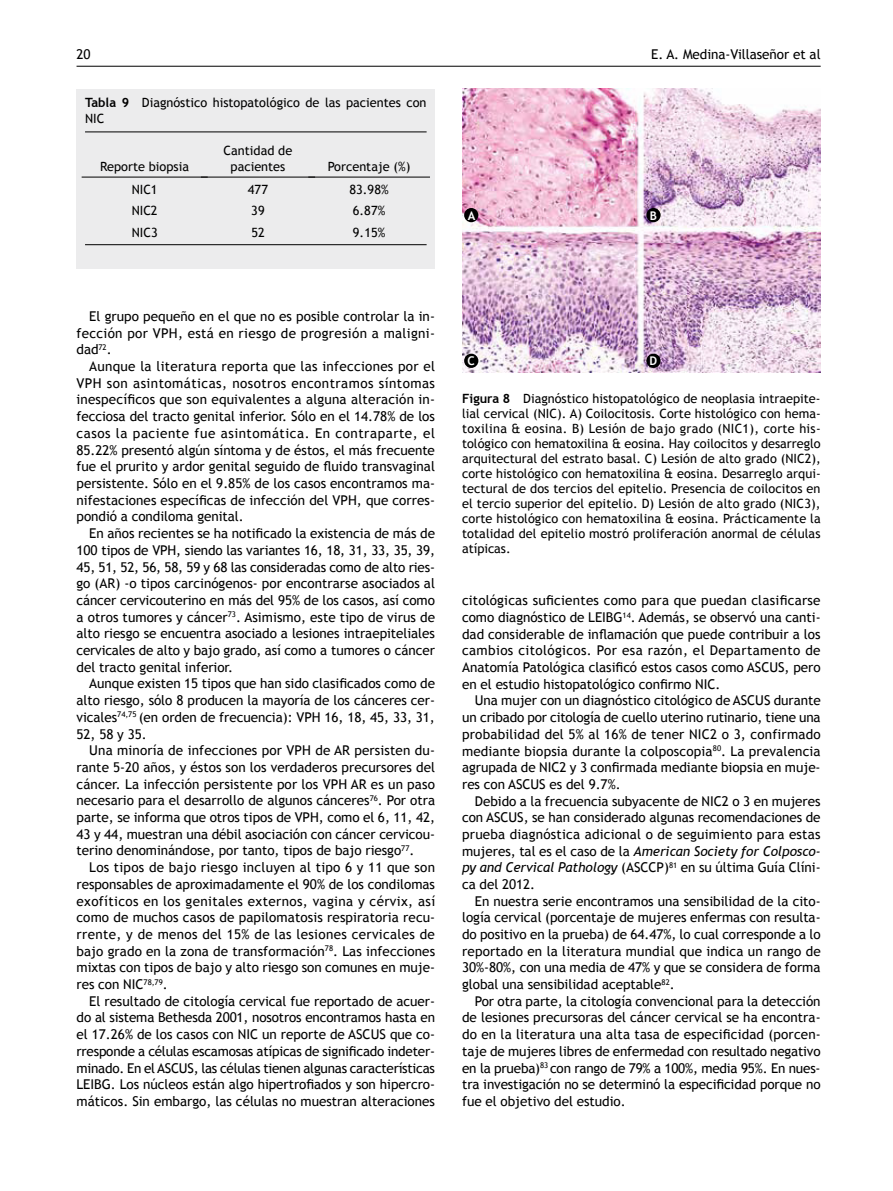
<style>
.page{position:relative;width:893px;height:1191px;background:#fff}
.page>*{position:absolute;margin:0;border:0;box-sizing:border-box;transform-origin:0 0}
.t1{font:13.5px/16.6px "Trebuchet MS";letter-spacing:-.005em;color:#000;text-align:justify}
.t2{font:12.75px/15px "Trebuchet MS";color:#000;text-align:justify}
.t3{font:700 12px "Trebuchet MS";color:#fff}
.s1{font-weight:700}
.s2{font-style:italic}
</style>
<div class="page">
<hr style="left:77px;top:66px;width:744px;height:1px;background:#000">
<img style="left:462px;top:89px;width:359px;height:283px">
<div style="left:77px;top:89px;width:358px;height:179px;background:#ececed"></div>
<hr style="left:85px;top:131px;width:342px;height:1px;background:#000">
<hr style="left:85px;top:244px;width:342px;height:1px;background:#000">
<hr style="left:82px;top:177px;width:126px;height:1px;background:#000">
<hr style="left:201px;top:177px;width:114px;height:1px;background:#000">
<hr style="left:308px;top:177px;width:122px;height:1px;background:#000">
<div style="left:464px;top:208px;width:14px;height:14px;background:#000;border-radius:50%"></div>
<div style="left:464px;top:354px;width:14px;height:14px;background:#000;border-radius:50%"></div>
<div style="left:646px;top:208px;width:15px;height:14px;background:#000;border-radius:50%"></div>
<div style="left:646px;top:354px;width:15px;height:14px;background:#000;border-radius:50%"></div>
<p class="t1" style="left:77px;top:47px;width:16px">20</p>
<p class="t1" style="left:651px;top:47px;width:171px">E. A. Medina-Villaseñor et al</p>
<p class="t2" style="left:85px;top:95px;width:343px;line-height:16.5px"><span class="s1">Tabla 9</span> Diagnóstico histopatológico de las pacientes con<br>NiC</p>
<p class="t2" style="left:100px;top:160px;width:90px">Reporte biopsia</p>
<p class="t2" style="left:224px;top:143px;width:70px;line-height:16.5px;text-align:center">Cantidad de pacientes</p>
<p class="t2" style="left:328px;top:160px;width:84px">Porcentaje (%)</p>
<p class="t2" style="left:132px;top:183px;width:27px">NiC1</p>
<p class="t2" style="left:248px;top:183px;width:22px">477</p>
<p class="t2" style="left:350px;top:183px;width:41px">83.98%</p>
<p class="t2" style="left:132px;top:204px;width:27px">NiC2</p>
<p class="t2" style="left:251px;top:204px;width:15px">39</p>
<p class="t2" style="left:353px;top:204px;width:34px">6.87%</p>
<p class="t2" style="left:132px;top:225px;width:27px">NiC3</p>
<p class="t2" style="left:251px;top:225px;width:15px">52</p>
<p class="t2" style="left:353px;top:225px;width:34px">9.15%</p>
<p class="t3" style="left:468px;top:211px;width:9px">A</p>
<p class="t3" style="left:650px;top:211px;width:9px">b</p>
<p class="t1" style="left:77px;top:309px;width:360px;text-indent:13px">El grupo pequeño en el que no es posible controlar la in&shy;fección por VPH, está en riesgo de progresión a maligni&shy;dad<sup>72</sup>.</p>
<p class="t1" style="left:77px;top:359px;width:360px;text-indent:13px">Aunque la literatura reporta que las infecciones por el VPH son asintomáticas, nosotros encontramos síntomas inespecíicos que son equivalentes a alguna alteración in&shy;fecciosa del tracto genital inferior. Sólo en el 14.78% de los casos la paciente fue asintomática. En contraparte, el 85.22% presentó algún síntoma y de éstos, el más frecuente fue el prurito y ardor genital seguido de luido transvaginal persistente. Sólo en el 9.85% de los casos encontramos ma&shy;nifestaciones especíicas de infección del VPH, que corres&shy;pondió a condiloma genital.</p>
<p class="t1" style="left:77px;top:525px;width:360px;text-indent:13px">En años recientes se ha notiicado la existencia de más de 100 tipos de VPH, siendo las variantes 16, 18, 31, 33, 35, 39, 45, 51, 52, 56, 58, 59 y 68 las consideradas como de alto ries&shy;go (AR) -o tipos carcinógenos- por encontrarse asociados al cáncer cervicouterino en más del 95% de los casos, así como a otros tumores y cáncer<sup>73</sup>. Asimismo, este tipo de virus de alto riesgo se encuentra asociado a lesiones intraepiteliales cervicales de alto y bajo grado, así como a tumores o cáncer del tracto genital inferior.</p>
<p class="t1" style="left:77px;top:675px;width:360px;text-indent:13px">Aunque existen 15 tipos que han sido clasiicados como de alto riesgo, sólo 8 producen la mayoría de los cánceres cer&shy;vicales<sup>74,75</sup> (en orden de frecuencia): VPH 16, 18, 45, 33, 31, 52, 58 y 35.</p>
<p class="t1" style="left:77px;top:743px;width:360px;text-indent:13px">una minoría de infecciones por VPH de AR persisten du&shy;rante 5-20 años, y éstos son los verdaderos precursores del cáncer. la infección persistente por los VPH AR es un paso necesario para el desarrollo de algunos cánceres<sup>76</sup>. Por otra parte, se informa que otros tipos de VPH, como el 6, 11, 42, 43 y 44, muestran una débil asociación con cáncer cervicou&shy;terino denominándose, por tanto, tipos de bajo riesgo<sup>77</sup>.</p>
<p class="t1" style="left:77px;top:860px;width:360px;text-indent:13px">los tipos de bajo riesgo incluyen al tipo 6 y 11 que son responsables de aproximadamente el 90% de los condilomas exofíticos en los genitales externos, vagina y cérvix, así como de muchos casos de papilomatosis respiratoria recu&shy;rrente, y de menos del 15% de las lesiones cervicales de bajo grado en la zona de transformación<sup>78</sup>. las infecciones mixtas con tipos de bajo y alto riesgo son comunes en muje&shy;res con NiC<sup>78,79</sup>.</p>
<p class="t1" style="left:77px;top:993px;width:360px;text-indent:13px">El resultado de citología cervical fue reportado de acuer&shy;do al sistema Bethesda 2001, nosotros encontramos hasta en el 17.26% de los casos con NiC un reporte de ASCuS que co&shy;rresponde a células escamosas atípicas de signiicado indeter&shy;minado. En el ASCuS, las células tienen algunas características LEIBG. Los núcleos están algo hipertroiados y son hipercro&shy;máticos. Sin embargo, las células no muestran alteraciones</p>
<p class="t3" style="left:468px;top:356px;width:9px">C</p>
<p class="t3" style="left:650px;top:356px;width:9px">D</p>
<p class="t2" style="left:462px;top:391px;width:360px"><span class="s1">Figura 8</span> Diagnóstico histopatológico de neoplasia intraepite&shy;lial cervical (NiC). A) Coilocitosis. Corte histológico con hema&shy;toxilina &amp; eosina. B) lesión de bajo grado (NiC1), corte his&shy;tológico con hematoxilina &amp; eosina. Hay coilocitos y desarreglo arquitectural del estrato basal. C) lesión de alto grado (NiC2), corte histológico con hematoxilina &amp; eosina. Desarreglo arqui&shy;tectural de dos tercios del epitelio. Presencia de coilocitos en el tercio superior del epitelio. D) lesión de alto grado (NiC3), corte histológico con hematoxilina &amp; eosina. Prácticamente la totalidad del epitelio mostró proliferación anormal de células atípicas.</p>
<p class="t1" style="left:462px;top:592px;width:360px">citológicas suicientes como para que puedan clasiicarse como diagnóstico de lEiBG<sup>14</sup>. Además, se observó una canti&shy;dad considerable de inlamación que puede contribuir a los cambios citológicos. Por esa razón, el Departamento de Anatomía Patológica clasiicó estos casos como ASCUS, pero en el estudio histopatológico conirmo NIC.</p>
<p class="t1" style="left:462px;top:693px;width:360px;text-indent:13px">una mujer con un diagnóstico citológico de ASCuS durante un cribado por citología de cuello uterino rutinario, tiene una probabilidad del 5% al 16% de tener NiC2 o 3, confirmado mediante biopsia durante la colposcopia<sup>80</sup>. la prevalencia agrupada de NIC2 y 3 conirmada mediante biopsia en muje&shy;res con ASCuS es del 9.7%.</p>
<p class="t1" style="left:462px;top:793px;width:360px;text-indent:13px">Debido a la frecuencia subyacente de NiC2 o 3 en mujeres con ASCuS, se han considerado algunas recomendaciones de prueba diagnóstica adicional o de seguimiento para estas mujeres, tal es el caso de la <span class="s2">American Society for Colposco&shy;py and Cervical Pathology</span> (ASCCP)<sup>81</sup> en su última Guía Clíni&shy;ca del 2012.</p>
<p class="t1" style="left:462px;top:893px;width:360px;text-indent:13px">En nuestra serie encontramos una sensibilidad de la cito&shy;logía cervical (porcentaje de mujeres enfermas con resulta&shy;do positivo en la prueba) de 64.47%, lo cual corresponde a lo reportado en la literatura mundial que indica un rango de 30%-80%, con una media de 47% y que se considera de forma global una sensibilidad aceptable<sup>82</sup>.</p>
<p class="t1" style="left:462px;top:993px;width:360px;text-indent:13px">Por otra parte, la citología convencional para la detección de lesiones precursoras del cáncer cervical se ha encontra&shy;do en la literatura una alta tasa de especiicidad (porcen&shy;taje de mujeres libres de enfermedad con resultado negativo en la prueba)<sup>83</sup> con rango de 79% a 100%, media 95%. En nues&shy;tra investigación no se determinó la especiicidad porque no fue el objetivo del estudio.</p>
</div>
